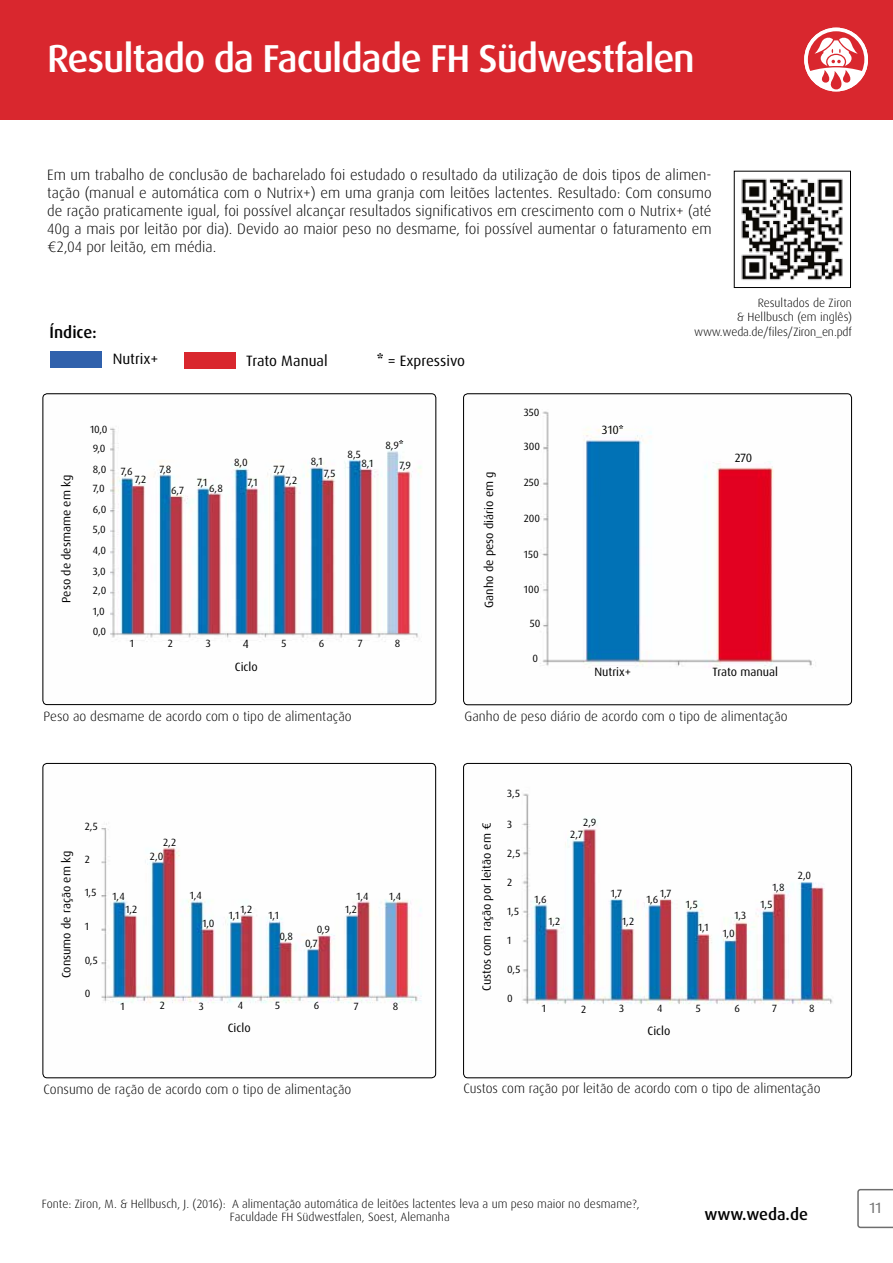
<style>
.page{position:relative;width:893px;height:1263px;background:#fff}
.page>*{position:absolute;margin:0;border:0;box-sizing:border-box;transform-origin:0 0}
.t1{font:500 39px "Dax OT";letter-spacing:-.03em;color:#fff}
.t2{font:500 16.5px "Dax OT";color:#000}
.t3{font:300 15px/18px "Dax OT";color:#000;text-align:justify}
.t4{font:15px "Dax OT";color:#000}
.t5{font:15px "Dax OT";color:#6e6e6e}
.t6{font:300 13.5px "Dax OT";color:#000}
.t7{font:300 12px/14.4px "Dax OT";color:#000;text-align:center}
.t8{font:12px "Dax OT";color:#000}
.t9{font:10.5px/20.5px "Dax OT";color:#000}
.s1{font-weight:700}
.s2{font-weight:700;font-size:10.5px}
</style>
<div class="page">
<img style="left:464px;top:395px;width:387px;height:310px">
<div style="left:463px;top:393px;width:389px;height:312px;border:1px solid #000;border-radius:4px"></div>
<img style="left:43px;top:394px;width:393px;height:311px">
<div style="left:43px;top:393px;width:393px;height:312px;border:1px solid #000;border-radius:4px"></div>
<img style="left:43px;top:763px;width:393px;height:315px">
<div style="left:43px;top:763px;width:393px;height:315px;border:1px solid #000;border-radius:4px"></div>
<div style="left:0;top:0;width:893px;height:119px;background:#d9272e"></div>
<svg style="left:857px;top:1188px;width:36px;height:41px"></svg>
<div style="left:804px;top:28px;width:64px;height:63px;background:#fff;border-radius:50%"></div>
<svg style="left:808px;top:31px;width:56px;height:59px"></svg>
<div style="left:50px;top:352px;width:51px;height:16px;background:#3061ac"></div>
<div style="left:184px;top:353px;width:51px;height:16px;background:#d9272e"></div>
<img style="left:464px;top:763px;width:387px;height:315px">
<div style="left:463px;top:763px;width:389px;height:315px;border:1px solid #000;border-radius:4px"></div>
<img style="left:741px;top:178px;width:102px;height:102px">
<div style="left:734px;top:171px;width:117px;height:117px;border:1px solid #000"></div>
<h1 class="t1" style="left:47px;top:34px;width:649px">Resultado da Faculdade FH Südwestfalen</h1>
<p class="t3" style="left:47px;top:166px;width:666px">Em um trabalho de conclusão de bacharelado foi estudado o resultado da utilização de dois tipos de alimen&shy;tação (manual e automática com o Nutrix+) em uma granja com leitões lactentes. Resultado: Com consumo de ração praticamente igual, foi possível alcançar resultados significativos em crescimento com o Nutrix+ (até 40g a mais por leitão por dia). Devido ao maior peso no desmame, foi possível aumentar o faturamento em €2,04 por leitão, em média.</p>
<p class="t2" style="left:50px;top:321px;width:49px">Índice:</p>
<p class="t4" style="left:113px;top:350px;width:47px">Nutrix+</p>
<p class="t4" style="left:246px;top:351px;width:83px">Trato Manual</p>
<p class="t4" style="left:377px;top:351px;width:90px"><span class="s1">*</span> = Expressivo</p>
<p class="t8" style="left:59px;top:603px;width:129px;rotate:-90deg">Peso de desmame em kg</p>
<p class="t9" style="left:90px;top:419px;width:19px;line-height:19.5px">10,0<br>9,0</p>
<p class="t9" style="left:93px;top:459px;width:15px;line-height:19.5px">8,0<br>7,0</p>
<p class="t9" style="left:93px;top:499px;width:15px;text-align:justify">6,0<br>5,0<br>4,0<br>3,0</p>
<p class="t9" style="left:93px;top:580px;width:15px;line-height:21.1px">2,0<br>1,0</p>
<p class="t9" style="left:93px;top:621px;width:15px">0,0</p>
<p class="t9" style="left:135px;top:469px;width:13px">7,2</p>
<p class="t9" style="left:171px;top:459px;width:14px;line-height:21px;text-indent:-12px">7,8<br>6,7</p>
<p class="t9" style="left:121px;top:462px;width:13px">7,6</p>
<p class="t9" style="left:197px;top:472px;width:12px">7,1</p>
<p class="t9" style="left:209px;top:478px;width:15px">6,8</p>
<p class="t9" style="left:247px;top:453px;width:12px;line-height:19.6px;text-indent:-13px">8,0<br>7,1</p>
<p class="t9" style="left:274px;top:459px;width:13px">7,7</p>
<p class="t9" style="left:286px;top:470px;width:13px">7,2</p>
<p class="t9" style="left:311px;top:451px;width:13px">8,1</p>
<p class="t9" style="left:324px;top:463px;width:13px">7,5</p>
<p class="t9" style="left:348px;top:445px;width:15px">8,5</p>
<p class="t9" style="left:361px;top:453px;width:13px">8,1</p>
<p class="t9" style="left:399px;top:435px;width:13px;text-indent:-14px">8,9<span class="s1">*<br></span>7,9</p>
<p class="t9" style="left:130px;top:633px;width:6px">1</p>
<p class="t9" style="left:168px;top:633px;width:7px">2</p>
<p class="t9" style="left:206px;top:633px;width:6px">3</p>
<p class="t8" style="left:243px;top:636px;width:8px">4</p>
<p class="t9" style="left:281px;top:633px;width:6px">5</p>
<p class="t9" style="left:319px;top:633px;width:7px">6</p>
<p class="t9" style="left:358px;top:633px;width:6px">7</p>
<p class="t9" style="left:395px;top:633px;width:7px">8</p>
<p class="t8" style="left:235px;top:659px;width:24px">Ciclo</p>
<p class="t8" style="left:481px;top:608px;width:138px;rotate:-90deg">Ganho de peso diário em g</p>
<p class="t9" style="left:524px;top:402px;width:17px">350</p>
<p class="t9" style="left:524px;top:436px;width:18px">300</p>
<p class="t9" style="left:524px;top:472px;width:17px">250</p>
<p class="t9" style="left:524px;top:508px;width:18px">200</p>
<p class="t9" style="left:524px;top:544px;width:16px">150</p>
<p class="t9" style="left:524px;top:579px;width:17px">100</p>
<p class="t9" style="left:530px;top:613px;width:12px">50</p>
<p class="t9" style="left:533px;top:649px;width:7px">0</p>
<p class="t8" style="left:602px;top:422px;width:23px">310<span class="s2">*</span></p>
<p class="t7" style="left:694px;top:296px;width:160px;text-align:right">Resultados de Ziron<br>&amp; Hellbusch (em inglês) www.weda.de/files/Ziron_en.pdf</p>
<p class="t8" style="left:735px;top:450px;width:19px">270</p>
<p class="t8" style="left:594px;top:664px;width:38px">Nutrix+</p>
<p class="t8" style="left:712px;top:664px;width:67px">Trato manual</p>
<p class="t6" style="left:44px;top:708px;width:310px">Peso ao desmame de acordo com o tipo de alimentação</p>
<p class="t6" style="left:465px;top:708px;width:325px">Ganho de peso diário de acordo com o tipo de alimentação</p>
<p class="t8" style="left:59px;top:978px;width:129px;rotate:-90deg">Consumo de ração em kg</p>
<p class="t9" style="left:85px;top:816px;width:15px">2,5</p>
<p class="t9" style="left:85px;top:849px;width:7px">2</p>
<p class="t9" style="left:85px;top:883px;width:13px">1,5</p>
<p class="t9" style="left:85px;top:916px;width:6px">1</p>
<p class="t9" style="left:85px;top:950px;width:15px">0,5</p>
<p class="t9" style="left:85px;top:983px;width:7px">0</p>
<p class="t9" style="left:507px;top:783px;width:14px">3,5</p>
<p class="t9" style="left:507px;top:814px;width:6px">3</p>
<p class="t9" style="left:507px;top:843px;width:15px">2,5</p>
<p class="t9" style="left:507px;top:872px;width:7px">2</p>
<p class="t9" style="left:507px;top:901px;width:13px">1,5</p>
<p class="t9" style="left:507px;top:930px;width:6px">1</p>
<p class="t9" style="left:507px;top:959px;width:15px">0,5</p>
<p class="t9" style="left:507px;top:988px;width:7px">0</p>
<p class="t9" style="left:583px;top:812px;width:15px">2,9</p>
<p class="t8" style="left:479px;top:991px;width:170px;rotate:-90deg">Custos com ração por leitão em €</p>
<p class="t9" style="left:570px;top:824px;width:14px">2,7</p>
<p class="t9" style="left:163px;top:832px;width:15px">2,2</p>
<p class="t9" style="left:150px;top:846px;width:15px">2,0</p>
<p class="t9" style="left:798px;top:865px;width:15px">2,0</p>
<p class="t9" style="left:772px;top:877px;width:14px">1,8</p>
<p class="t9" style="left:611px;top:883px;width:13px">1,7</p>
<p class="t9" style="left:660px;top:883px;width:13px">1,7</p>
<p class="t9" style="left:190px;top:885px;width:13px">1,4</p>
<p class="t9" style="left:113px;top:886px;width:13px">1,4</p>
<p class="t9" style="left:356px;top:886px;width:13px">1,4</p>
<p class="t9" style="left:389px;top:886px;width:13px">1,4</p>
<p class="t9" style="left:535px;top:889px;width:14px">1,6</p>
<p class="t9" style="left:646px;top:889px;width:14px">1,6</p>
<p class="t9" style="left:686px;top:894px;width:13px">1,5</p>
<p class="t9" style="left:761px;top:894px;width:13px">1,5</p>
<p class="t9" style="left:345px;top:899px;width:13px">1,2</p>
<p class="t9" style="left:125px;top:899px;width:13px">1,2</p>
<p class="t9" style="left:240px;top:899px;width:13px">1,2</p>
<p class="t9" style="left:734px;top:905px;width:13px">1,3</p>
<p class="t9" style="left:229px;top:905px;width:12px">1,1</p>
<p class="t9" style="left:269px;top:906px;width:12px">1,1</p>
<p class="t9" style="left:622px;top:911px;width:13px">1,2</p>
<p class="t9" style="left:548px;top:911px;width:13px">1,2</p>
<p class="t9" style="left:202px;top:913px;width:14px">1,0</p>
<p class="t9" style="left:698px;top:917px;width:12px">1,1</p>
<p class="t9" style="left:317px;top:919px;width:15px">0,9</p>
<p class="t9" style="left:723px;top:923px;width:14px">1,0</p>
<p class="t9" style="left:280px;top:926px;width:15px">0,8</p>
<p class="t9" style="left:305px;top:933px;width:14px">0,7</p>
<p class="t9" style="left:120px;top:996px;width:6px">1</p>
<p class="t9" style="left:160px;top:996px;width:7px">2</p>
<p class="t9" style="left:199px;top:996px;width:6px">3</p>
<p class="t9" style="left:238px;top:996px;width:7px">4</p>
<p class="t9" style="left:275px;top:996px;width:6px">5</p>
<p class="t9" style="left:314px;top:996px;width:7px">6</p>
<p class="t9" style="left:354px;top:996px;width:6px">7</p>
<p class="t9" style="left:393px;top:996px;width:7px">8</p>
<p class="t9" style="left:543px;top:998px;width:6px">1</p>
<p class="t9" style="left:733px;top:998px;width:7px">6</p>
<p class="t9" style="left:770px;top:998px;width:6px">7</p>
<p class="t9" style="left:807px;top:998px;width:7px">8</p>
<p class="t9" style="left:542px;top:998px;width:6px">1</p>
<p class="t9" style="left:581px;top:999px;width:7px">2</p>
<p class="t9" style="left:619px;top:998px;width:6px">3</p>
<p class="t9" style="left:657px;top:998px;width:7px">4</p>
<p class="t9" style="left:696px;top:998px;width:6px">5</p>
<p class="t9" style="left:734px;top:998px;width:7px">6</p>
<p class="t9" style="left:772px;top:998px;width:6px">7</p>
<p class="t9" style="left:809px;top:998px;width:7px">8</p>
<p class="t8" style="left:228px;top:1020px;width:24px">Ciclo</p>
<p class="t8" style="left:648px;top:1023px;width:24px">Ciclo</p>
<p class="t6" style="left:44px;top:1081px;width:309px">Consumo de ração de acordo com o tipo de alimentação</p>
<p class="t6" style="left:463px;top:1080px;width:358px">Custos com ração por leitão de acordo com o tipo de alimentação</p>
<p class="t7" style="left:42px;top:1197px;width:599px;line-height:13.5px">Fonte: Ziron, M. &amp; Hellbusch, J. (2016): A alimentação automática de leitões lactentes leva a um peso maior no desmame?,<br>Faculdade FH Südwestfalen, Soest, Alemanha</p>
<p class="t2" style="left:704px;top:1203px;width:105px">www.weda.de</p>
<p class="t5" style="left:870px;top:1198px;width:13px">11</p>
</div>
